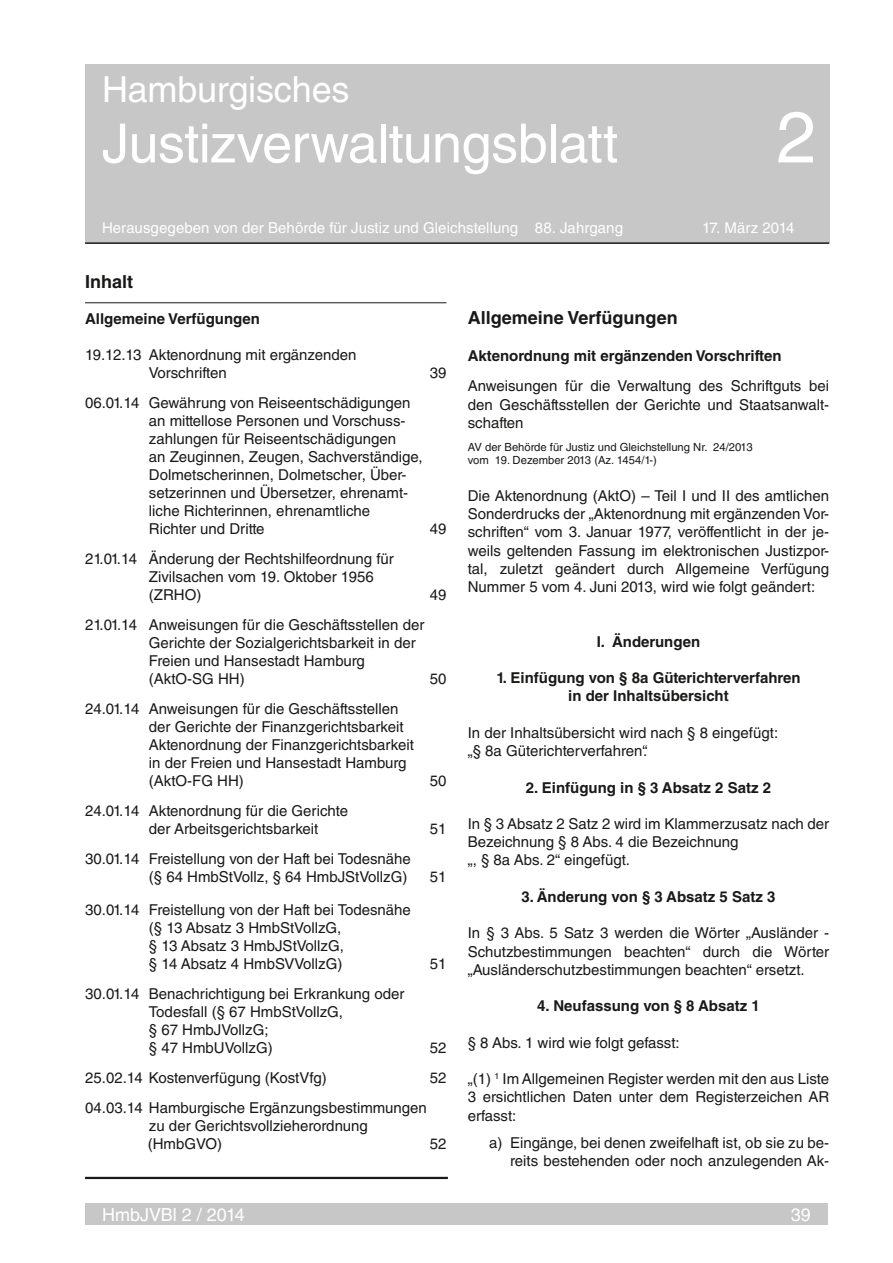
<style>
.page{position:relative;width:893px;height:1263px;background:#fff}
.page>*{position:absolute;margin:0;border:0;box-sizing:border-box;transform-origin:0 0}
.t1{font:72px "Helvetica LT Std";color:#fff}
.t2{font:54px "Helvetica LT Std";letter-spacing:-.01em;color:#fff}
.t3{font:36px "Helvetica LT Std";letter-spacing:-.005em;color:#fff}
.t4{font:700 18px "Helvetica LT Std";color:#1a1918}
.t5{font:18px "Helvetica LT Std";letter-spacing:-.005em;color:#fff}
.t6{font:15px/18px "Helvetica LT Std";color:#1a1918}
.t7{font:700 15px/18.1px "Helvetica LT Std";color:#1a1918;text-align:center}
.t8{font:15px "Helvetica LT Std";letter-spacing:.005em;color:#fff}
.t9{font:11.25px/13.8px "Helvetica LT Std";color:#1a1918}
</style>
<div class="page">
<div style="left:85px;top:1203px;width:743px;height:22px;background:#c7c7c7"></div>
<hr style="left:85px;top:302px;width:361px;height:1px;background:#1a1918">
<div style="left:85px;top:64px;width:744px;height:178px;background:#c7c7c7"></div>
<hr style="left:85px;top:242px;width:744px;height:2px;background:#1a1918">
<hr style="left:85px;top:1177px;width:363px;height:2px;background:#1a1918">
<h3 class="t3" style="left:102px;top:69px;width:249px">Hamburgisches</h3>
<h2 class="t2" style="left:102px;top:112px;width:517px">Justizverwaltungsblatt</h2>
<h1 class="t1" style="left:776px;top:95px;width:42px">2</h1>
<p class="t8" style="left:102px;top:219px;width:522px">Herausgegeben von der Behörde für Justiz und Gleichstellung 88. Jahrgang</p>
<p class="t8" style="left:702px;top:219px;width:94px">17. März 2014</p>
<p class="t4" style="left:85px;top:271px;width:50px">Inhalt</p>
<p class="t7" style="left:85px;top:310px;width:177px">Allgemeine Verfügungen</p>
<p class="t6" style="left:149px;top:346px;width:209px;text-indent:-64px">19.12.13 Aktenordnung mit ergänzenden<br>Vorschriften</p>
<p class="t6" style="left:149px;top:394px;width:275px;text-indent:-64px">06.01.14 Gewährung von Reiseentschädigungen an mittellose Personen und Vorschuss&shy;zahlungen für Reiseentschädigungen<br>an Zeuginnen, Zeugen, Sachverständige, Dolmetscherinnen, Dolmetscher, Über&shy;setzerinnen und Übersetzer, ehrenamt&shy;liche Richterinnen, ehrenamtliche<br>Richter und Dritte</p>
<p class="t6" style="left:149px;top:550px;width:246px;text-indent:-64px">21.01.14 Änderung der Rechtshilfeordnung für<br>Zivilsachen vom 19. Oktober 1956 (ZRHO)</p>
<p class="t6" style="left:430px;top:364px;width:18px">39</p>
<p class="t6" style="left:430px;top:520px;width:18px">49</p>
<p class="t6" style="left:430px;top:586px;width:18px">49</p>
<p class="t6" style="left:149px;top:616px;width:277px;text-indent:-64px">21.01.14 Anweisungen für die Geschäftsstellen der Gerichte der Sozialgerichtsbarkeit in der Freien und Hansestadt Hamburg (AktO-SG HH)</p>
<p class="t6" style="left:430px;top:670px;width:18px">50</p>
<p class="t6" style="left:149px;top:700px;width:266px;text-indent:-64px">24.01.14 Anweisungen für die Geschäftsstellen der Gerichte der Finanzgerichtsbarkeit Aktenordnung der Finanzgerichtsbarkeit in der Freien und Hansestadt Hamburg (AktO-FG HH)</p>
<p class="t6" style="left:149px;top:802px;width:201px;text-indent:-64px">24.01.14 Aktenordnung für die Gerichte der Arbeitsgerichtsbarkeit</p>
<p class="t6" style="left:85px;top:850px;width:327px;text-align:right">30.01.14 Freistellung von der Haft bei Todesnähe (§ 64 HmbStVollz, § 64 HmbJStVollzG)</p>
<p class="t6" style="left:85px;top:900px;width:327px;text-align:center">30.01.14 Freistellung von der Haft bei Todesnähe (§ 13 Absatz 3 HmbStVollzG,<br>§ 13 Absatz 3 HmbJStVollzG,<br>§ 14 Absatz 4 HmbSVVollzG)</p>
<p class="t6" style="left:149px;top:984px;width:257px;text-indent:-64px">30.01.14 Benachrichtigung bei Erkrankung oder<br>Todesfall (§ 67 HmbStVollzG,<br>§ 67 HmbJVollzG;<br>§ 47 HmbUVollzG)</p>
<p class="t6" style="left:430px;top:772px;width:18px">50</p>
<p class="t6" style="left:430px;top:820px;width:18px">51</p>
<p class="t6" style="left:430px;top:868px;width:18px">51</p>
<p class="t6" style="left:430px;top:954px;width:18px">51</p>
<p class="t6" style="left:430px;top:1038px;width:18px">52</p>
<p class="t6" style="left:85px;top:1068px;width:243px">25.02.14 Kostenverfügung (KostVfg)</p>
<p class="t6" style="left:430px;top:1068px;width:18px">52</p>
<p class="t6" style="left:148px;top:1098px;width:281px;text-indent:-63px">04.03.14 Hamburgische Ergänzungsbestimmungen zu der Gerichtsvollzieherordnung (HmbGVO)</p>
<p class="t6" style="left:430px;top:1134px;width:18px">52</p>
<p class="t4" style="left:468px;top:307px;width:212px">Allgemeine Verfügungen</p>
<p class="t7" style="left:468px;top:346px;width:315px">Aktenordnung mit ergänzenden Vorschriften</p>
<p class="t6" style="left:468px;top:377px;width:363px;text-align:justify">Anweisungen für die Verwaltung des Schriftguts bei den Geschäftsstellen der Gerichte und Staatsanwalt&shy;schaften</p>
<p class="t9" style="left:468px;top:440px;width:286px">AV der Behörde für Justiz und Gleichstellung Nr. 24/2013 vom 19. Dezember 2013 (Az. 1454/1-)</p>
<p class="t6" style="left:468px;top:486px;width:363px;text-align:justify">Die Aktenordnung (AktO) – Teil I und II des amtlichen Sonderdrucks der „Aktenordnung mit ergänzenden Vor&shy;schriften“ vom 3. Januar 1977, veröffentlicht in der je&shy;weils geltenden Fassung im elektronischen Justizpor&shy;tal, zuletzt geändert durch Allgemeine Verfügung Nummer 5 vom 4. Juni 2013, wird wie folgt geändert:</p>
<p class="t7" style="left:597px;top:632px;width:105px">I. Änderungen</p>
<p class="t7" style="left:496px;top:669px;width:306px">1. Einfügung von § 8a Güterichterverfahren in der Inhaltsübersicht</p>
<p class="t6" style="left:468px;top:723px;width:312px">In der Inhaltsübersicht wird nach § 8 eingefügt: „§ 8a Güterichterverfahren“.</p>
<p class="t7" style="left:526px;top:778px;width:247px">2. Einfügung in § 3 Absatz 2 Satz 2</p>
<p class="t6" style="left:468px;top:814px;width:363px">In § 3 Absatz 2 Satz 2 wird im Klammerzusatz nach der<br>Bezeichnung § 8 Abs. 4 die Bezeichnung<br>„, § 8a Abs. 2“ eingefügt.</p>
<p class="t7" style="left:521px;top:887px;width:255px">3. Änderung von § 3 Absatz 5 Satz 3</p>
<p class="t6" style="left:468px;top:924px;width:363px;text-align:justify">In § 3 Abs. 5 Satz 3 werden die Wörter „Ausländer - Schutzbestimmungen beachten“ durch die Wörter „Ausländerschutzbestimmungen beachten“ ersetzt.</p>
<p class="t7" style="left:537px;top:997px;width:224px">4. Neufassung von § 8 Absatz 1</p>
<p class="t6" style="left:468px;top:1033px;width:214px">§ 8 Abs. 1 wird wie folgt gefasst:</p>
<p class="t6" style="left:468px;top:1070px;width:363px;text-align:justify">„(1) <sup>1</sup> Im Allgemeinen Register werden mit den aus Liste 3 ersichtlichen Daten unter dem Registerzeichen AR erfasst:</p>
<p class="t6" style="left:489px;top:1134px;width:342px;text-align:right">a) Eingänge, bei denen zweifelhaft ist, ob sie zu be&shy;reits bestehenden oder noch anzulegenden Ak-</p>
<p class="t5" style="left:102px;top:1204px;width:144px">HmbJVBl 2 / 2014</p>
<p class="t5" style="left:791px;top:1204px;width:22px">39</p>
</div>
